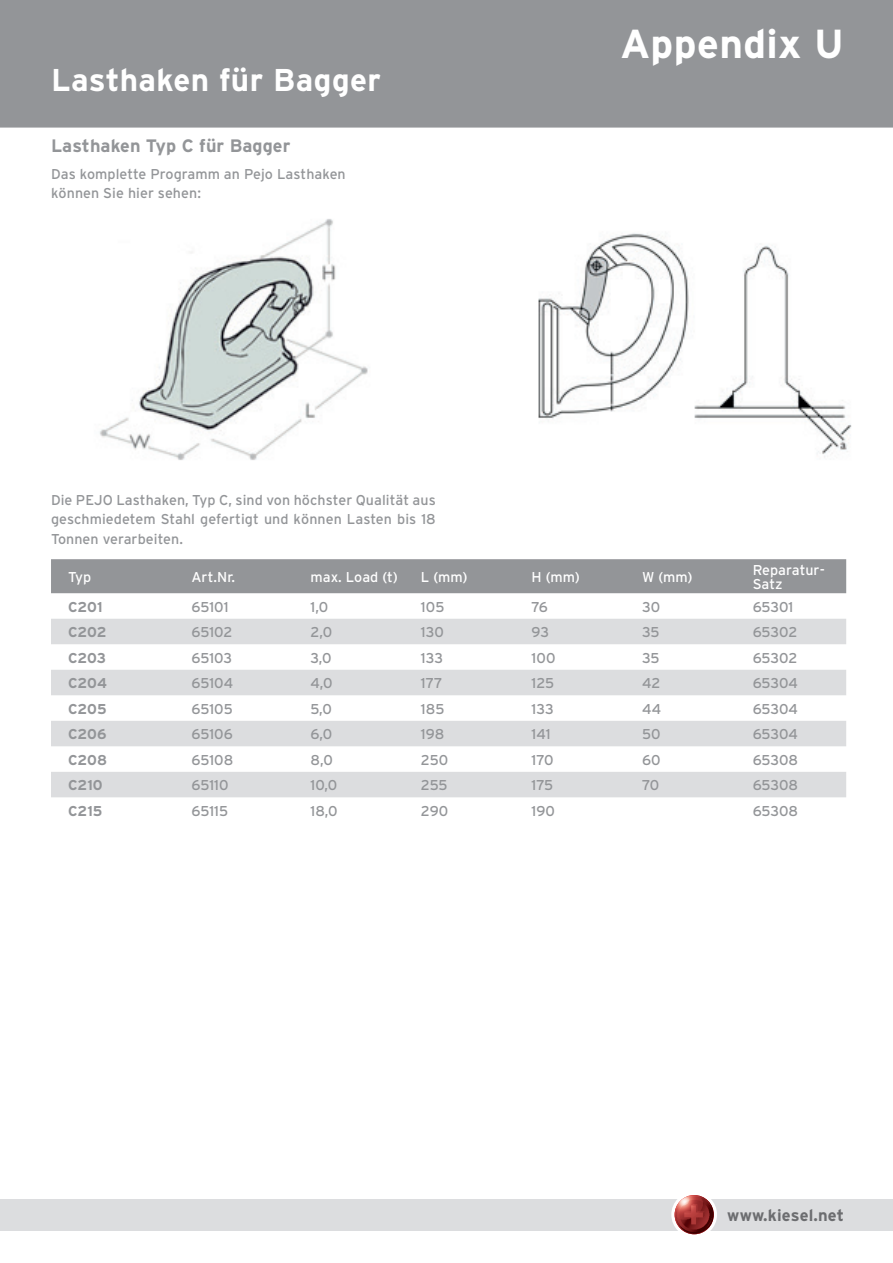
<style>
.page{position:relative;width:893px;height:1263px;background:#fff}
.page>*{position:absolute;margin:0;border:0;box-sizing:border-box;transform-origin:0 0}
.t1{font:700 40.5px "Interstate";letter-spacing:.01em;color:#fff}
.t2{font:700 31.5px "Interstate";letter-spacing:.01em;color:#fff}
.t3{font:700 18px "Interstate";letter-spacing:.005em;color:#939598}
.t4{font:700 16.5px "Interstate";letter-spacing:.01em;color:#6c6d70}
.t5{font:14.25px/19.5px "Interstate";letter-spacing:.005em;color:#939598;text-align:justify}
.t6{font:14.25px/13.5px "Interstate";letter-spacing:.005em;color:#fff}
.t7{font:700 14.25px "Interstate";letter-spacing:.005em;color:#939598}
</style>
<div class="page">
<div style="left:0;top:1199px;width:893px;height:32px;background:#dcdddf"></div>
<svg style="left:671px;top:1192px;width:46px;height:45px"></svg>
<img style="left:675px;top:1195px;width:39px;height:39px;border-radius:20px">
<img style="left:99px;top:219px;width:753px;height:241px">
<div style="left:0;top:0;width:893px;height:128px;background:#939598"></div>
<div style="left:51px;top:559px;width:795px;height:34px;background:#939598"></div>
<svg style="left:51px;top:619px;width:795px;height:178px;fill:#dcdddf"></svg>
<h2 class="t2" style="left:51px;top:63px;width:331px">Lasthaken für Bagger</h2>
<p class="t3" style="left:51px;top:135px;width:241px">Lasthaken Typ C für Bagger</p>
<p class="t5" style="left:51px;top:164px;width:296px">Das komplette Programm an Pejo Lasthaken können Sie hier sehen:</p>
<p class="t5" style="left:51px;top:490px;width:386px">Die PEJO Lasthaken, Typ C, sind von höchster Qualität aus geschmiedetem Stahl gefertigt und können Lasten bis 18<br>Tonnen verarbeiten.</p>
<h1 class="t1" style="left:620px;top:21px;width:225px">Appendix U</h1>
<p class="t6" style="left:68px;top:570px;width:25px">Typ</p>
<p class="t6" style="left:191px;top:570px;width:45px">Art.Nr.</p>
<p class="t6" style="left:310px;top:570px;width:89px">max. Load (t)</p>
<p class="t6" style="left:421px;top:570px;width:48px">L (mm)</p>
<p class="t6" style="left:531px;top:570px;width:50px">H (mm)</p>
<p class="t6" style="left:642px;top:570px;width:52px">W (mm)</p>
<p class="t6" style="left:753px;top:563px;width:74px">Reparatur-<br>Satz</p>
<p class="t7" style="left:68px;top:599px;width:36px">C201</p>
<p class="t5" style="left:191px;top:597px;width:39px">65101</p>
<p class="t5" style="left:310px;top:597px;width:19px">1,0</p>
<p class="t5" style="left:421px;top:597px;width:25px">105</p>
<p class="t5" style="left:531px;top:597px;width:18px">76</p>
<p class="t5" style="left:642px;top:597px;width:20px">30</p>
<p class="t5" style="left:753px;top:597px;width:42px">65301</p>
<p class="t7" style="left:68px;top:624px;width:40px">C202</p>
<p class="t5" style="left:191px;top:622px;width:43px">65102</p>
<p class="t5" style="left:310px;top:622px;width:23px">2,0</p>
<p class="t5" style="left:421px;top:622px;width:24px">130</p>
<p class="t5" style="left:531px;top:622px;width:19px">93</p>
<p class="t5" style="left:642px;top:622px;width:19px">35</p>
<p class="t5" style="left:753px;top:622px;width:46px">65302</p>
<p class="t7" style="left:68px;top:650px;width:40px">C203</p>
<p class="t5" style="left:191px;top:648px;width:43px">65103</p>
<p class="t5" style="left:310px;top:648px;width:23px">3,0</p>
<p class="t5" style="left:421px;top:648px;width:24px">133</p>
<p class="t5" style="left:531px;top:648px;width:25px">100</p>
<p class="t5" style="left:642px;top:648px;width:19px">35</p>
<p class="t5" style="left:753px;top:648px;width:46px">65302</p>
<p class="t7" style="left:68px;top:675px;width:40px">C204</p>
<p class="t5" style="left:191px;top:673px;width:43px">65104</p>
<p class="t5" style="left:310px;top:673px;width:24px">4,0</p>
<p class="t5" style="left:421px;top:673px;width:23px">177</p>
<p class="t5" style="left:531px;top:673px;width:24px">125</p>
<p class="t5" style="left:642px;top:673px;width:20px">42</p>
<p class="t5" style="left:753px;top:673px;width:47px">65304</p>
<p class="t7" style="left:68px;top:701px;width:40px">C205</p>
<p class="t5" style="left:191px;top:699px;width:43px">65105</p>
<p class="t5" style="left:310px;top:699px;width:23px">5,0</p>
<p class="t5" style="left:421px;top:699px;width:25px">185</p>
<p class="t5" style="left:531px;top:699px;width:24px">133</p>
<p class="t5" style="left:642px;top:699px;width:21px">44</p>
<p class="t5" style="left:753px;top:699px;width:47px">65304</p>
<p class="t7" style="left:68px;top:726px;width:40px">C206</p>
<p class="t5" style="left:191px;top:724px;width:43px">65106</p>
<p class="t5" style="left:310px;top:724px;width:23px">6,0</p>
<p class="t5" style="left:421px;top:724px;width:25px">198</p>
<p class="t5" style="left:531px;top:724px;width:21px">141</p>
<p class="t5" style="left:642px;top:724px;width:20px">50</p>
<p class="t5" style="left:753px;top:724px;width:47px">65304</p>
<p class="t7" style="left:68px;top:752px;width:41px">C208</p>
<p class="t5" style="left:191px;top:750px;width:43px">65108</p>
<p class="t5" style="left:310px;top:750px;width:24px">8,0</p>
<p class="t5" style="left:421px;top:750px;width:29px">250</p>
<p class="t5" style="left:531px;top:750px;width:24px">170</p>
<p class="t5" style="left:642px;top:750px;width:20px">60</p>
<p class="t5" style="left:753px;top:750px;width:47px">65308</p>
<p class="t7" style="left:68px;top:777px;width:36px">C210</p>
<p class="t5" style="left:191px;top:775px;width:39px">65110</p>
<p class="t5" style="left:310px;top:775px;width:28px">10,0</p>
<p class="t5" style="left:421px;top:775px;width:28px">255</p>
<p class="t5" style="left:531px;top:775px;width:23px">175</p>
<p class="t5" style="left:642px;top:775px;width:19px">70</p>
<p class="t5" style="left:753px;top:775px;width:47px">65308</p>
<p class="t7" style="left:68px;top:803px;width:36px">C215</p>
<p class="t5" style="left:191px;top:801px;width:38px">65115</p>
<p class="t5" style="left:310px;top:801px;width:29px">18,0</p>
<p class="t5" style="left:421px;top:801px;width:29px">290</p>
<p class="t5" style="left:531px;top:801px;width:25px">190</p>
<p class="t5" style="left:753px;top:801px;width:47px">65308</p>
<p class="t4" style="left:727px;top:1206px;width:118px">www.kiesel.net</p>
</div>
